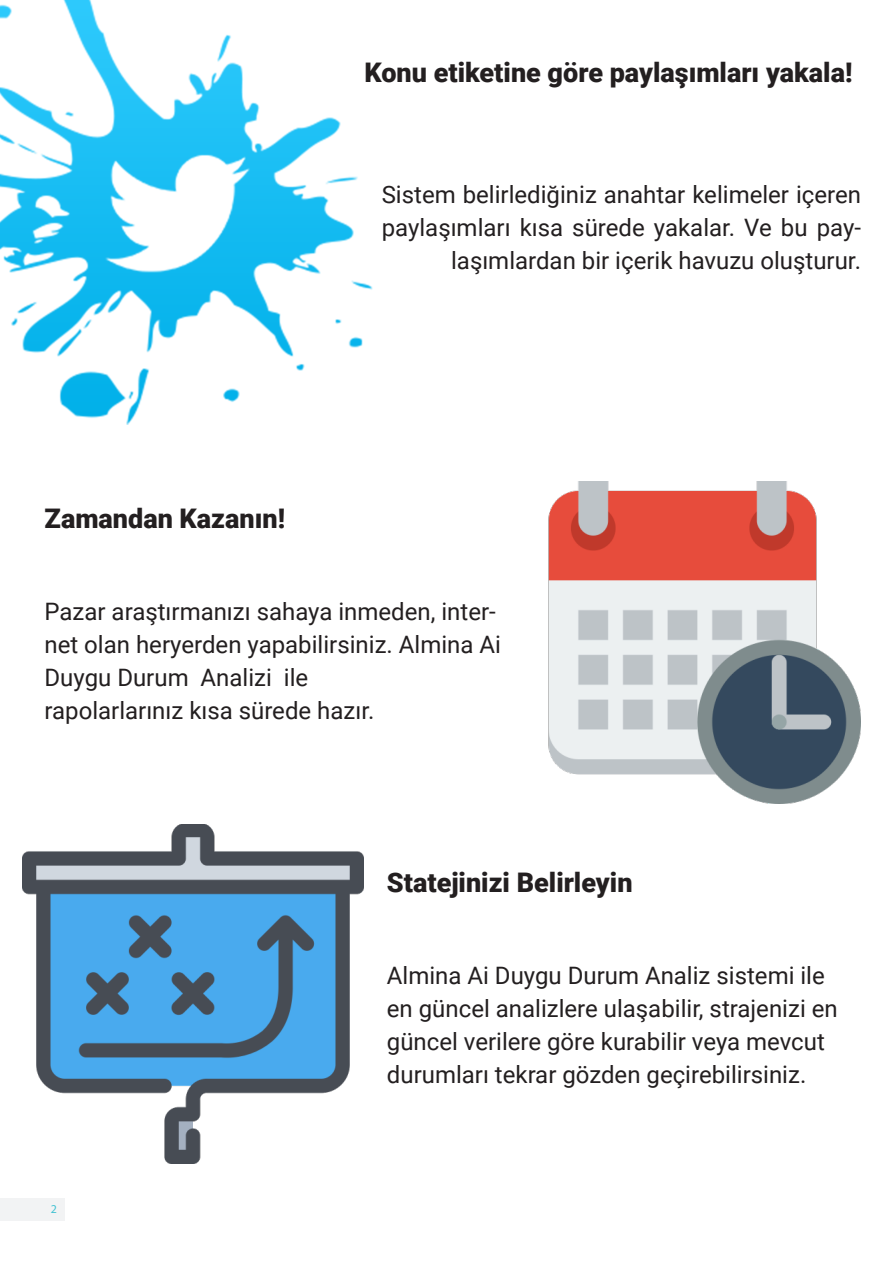
<style>
.page{position:relative;width:893px;height:1263px;background:#fff}
.page>*{position:absolute;margin:0;border:0;box-sizing:border-box;transform-origin:0 0}
.t1{font:900 27px "Roboto";color:#231f20}
.t2{font:24px/33.2px "Roboto";color:#231f20}
.t3{font:12px "Myriad Pro";color:#43c2d2}
</style>
<div class="page">
<img style="left:0;top:0;width:373px;height:424px">
<img style="left:548px;top:482px;width:313px;height:321px">
<img style="left:23px;top:824px;width:341px;height:340px">
<div style="left:0;top:1198px;width:65px;height:23px;background:#f2f3f4"></div>
<p class="t1" style="left:364px;top:54px;width:489px">Konu etiketine göre paylaşımları yakala!</p>
<p class="t1" style="left:45px;top:499px;width:242px">Zamandan Kazanın!</p>
<p class="t2" style="left:382px;top:177px;width:481px;text-align:right">Sistem belirlediğiniz anahtar kelimeler içeren paylaşımları kısa sürede yakalar. Ve bu pay&shy;laşımlardan bir içerik havuzu oluşturur.</p>
<p class="t2" style="left:45px;top:594px;width:458px">Pazar araştırmanızı sahaya inmeden, inter&shy;net olan heryerden yapabilirsiniz. Almina Ai<br>Duygu Durum Analizi ile</p>
<p class="t2" style="left:45px;top:693px;width:331px">rapolarlarınız kısa sürede hazır.</p>
<p class="t1" style="left:387px;top:864px;width:247px">Statejinizi Belirleyin</p>
<p class="t3" style="left:51px;top:1202px;width:8px">2</p>
<p class="t2" style="left:387px;top:958px;width:452px">Almina Ai Duygu Durum Analiz sistemi ile en güncel analizlere ulaşabilir, strajenizi en güncel verilere göre kurabilir veya mevcut durumları tekrar gözden geçirebilirsiniz.</p>
</div>
